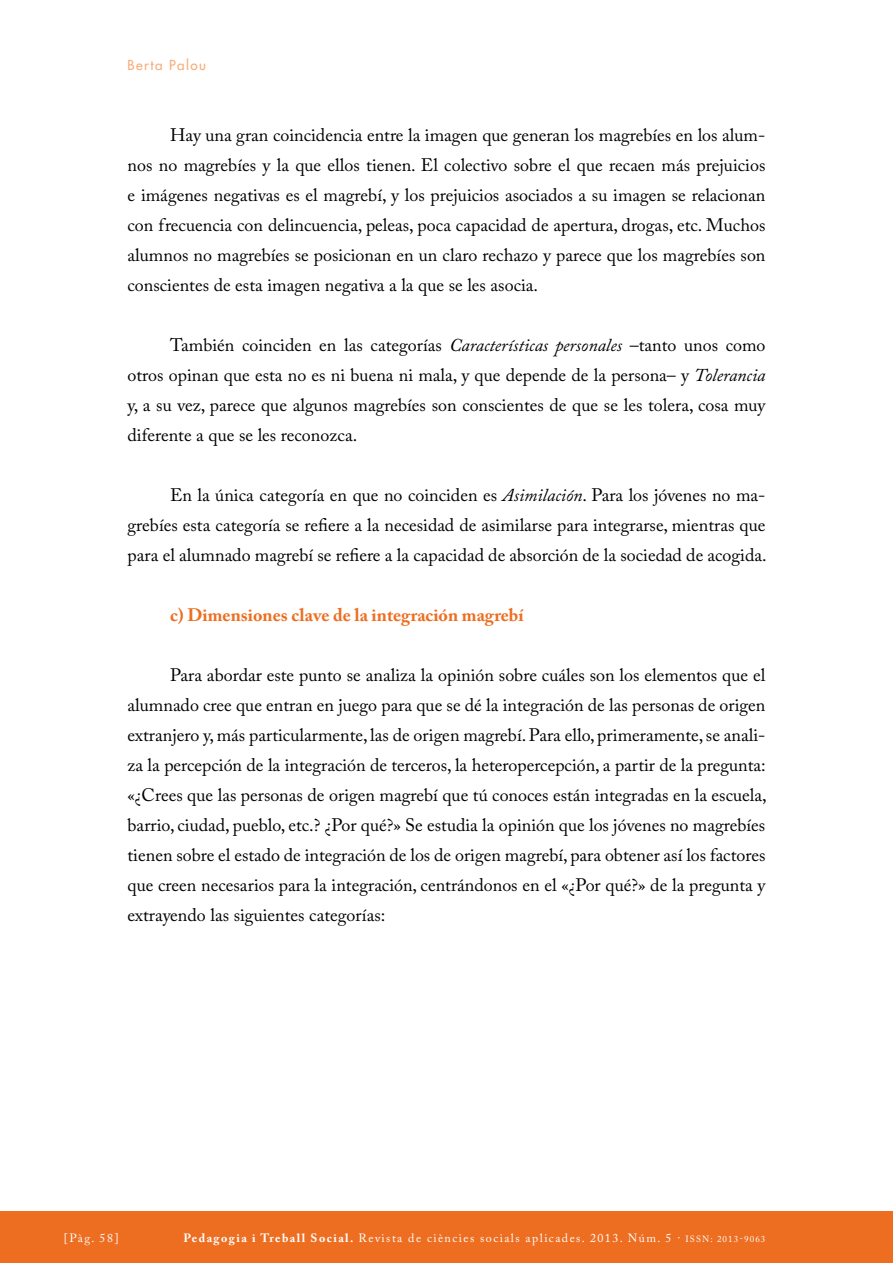
<style>
.page{position:relative;width:893px;height:1263px;background:#fff}
.page>*{position:absolute;margin:0;border:0;box-sizing:border-box;transform-origin:0 0}
.t1{font:18px/30px "Adobe Caslon Pro";color:#000;text-align:justify}
.t2{font:700 18px "Adobe Caslon Pro";color:#ed6e21}
.t3{font:13.5px "Futura";letter-spacing:.1em;color:#f7ad79}
.t4{font:12px "Adobe Caslon Pro";letter-spacing:.12em;color:#fff}
.s1{font-style:italic}
.s2{font-weight:700}
.s3{font-size:9px}
</style>
<div class="page">
<div style="left:0;top:1212px;width:893px;height:51px;background:#ed6e21"></div>
<p class="t3" style="left:128px;top:57px;width:80px">Berta Palou</p>
<p class="t1" style="left:128px;top:120px;width:639px;text-indent:43px">Hay una gran coincidencia entre la imagen que generan los magrebíes en los alum&shy;nos no magrebíes y la que ellos tienen. El colectivo sobre el que recaen más prejuicios e imágenes negativas es el magrebí, y los prejuicios asociados a su imagen se relacionan con frecuencia con delincuencia, peleas, poca capacidad de apertura, drogas, etc. Muchos alumnos no magrebíes se posicionan en un claro rechazo y parece que los magrebíes son conscientes de esta imagen negativa a la que se les asocia.</p>
<p class="t1" style="left:128px;top:330px;width:639px;text-indent:43px">También coinciden en las categorías <span class="s1">Características personales</span> –tanto unos como otros opinan que esta no es ni buena ni mala, y que depende de la persona– y <span class="s1">Tolerancia </span>y, a su vez, parece que algunos magrebíes son conscientes de que se les tolera, cosa muy diferente a que se les reconozca.</p>
<p class="t1" style="left:128px;top:480px;width:641px;text-indent:43px">En la única categoría en que no coinciden es <span class="s1">Asimilación</span>. Para los jóvenes no ma&shy;grebíes esta categoría se refiere a la necesidad de asimilarse para integrarse, mientras que para el alumnado magrebí se refiere a la capacidad de absorción de la sociedad de acogida.</p>
<p class="t2" style="left:170px;top:604px;width:355px">c) Dimensiones clave de la integración magrebí</p>
<p class="t1" style="left:128px;top:660px;width:641px;text-indent:43px">Para abordar este punto se analiza la opinión sobre cuáles son los elementos que el alumnado cree que entran en juego para que se dé la integración de las personas de origen extranjero y, más particularmente, las de origen magrebí. Para ello, primeramente, se anali&shy;za la percepción de la integración de terceros, la heteropercepción, a partir de la pregunta: «¿Crees que las personas de origen magrebí que tú conoces están integradas en la escuela, barrio, ciudad, pueblo, etc.? ¿Por qué?» Se estudia la opinión que los jóvenes no magrebíes tienen sobre el estado de integración de los de origen magrebí, para obtener así los factores que creen necesarios para la integración, centrándonos en el «¿Por qué?» de la pregunta y extrayendo las siguientes categorías:</p>
<p class="t4" style="left:64px;top:1231px;width:56px">[Pàg. 58]</p>
<p class="t4" style="left:183px;top:1231px;width:584px"><span class="s2">Pedagogia i Treball Social.</span> Revista de ciències socials aplicades. 2013. Núm. 5 · <span class="s3">ISSN: 2013-9063</span></p>
</div>
